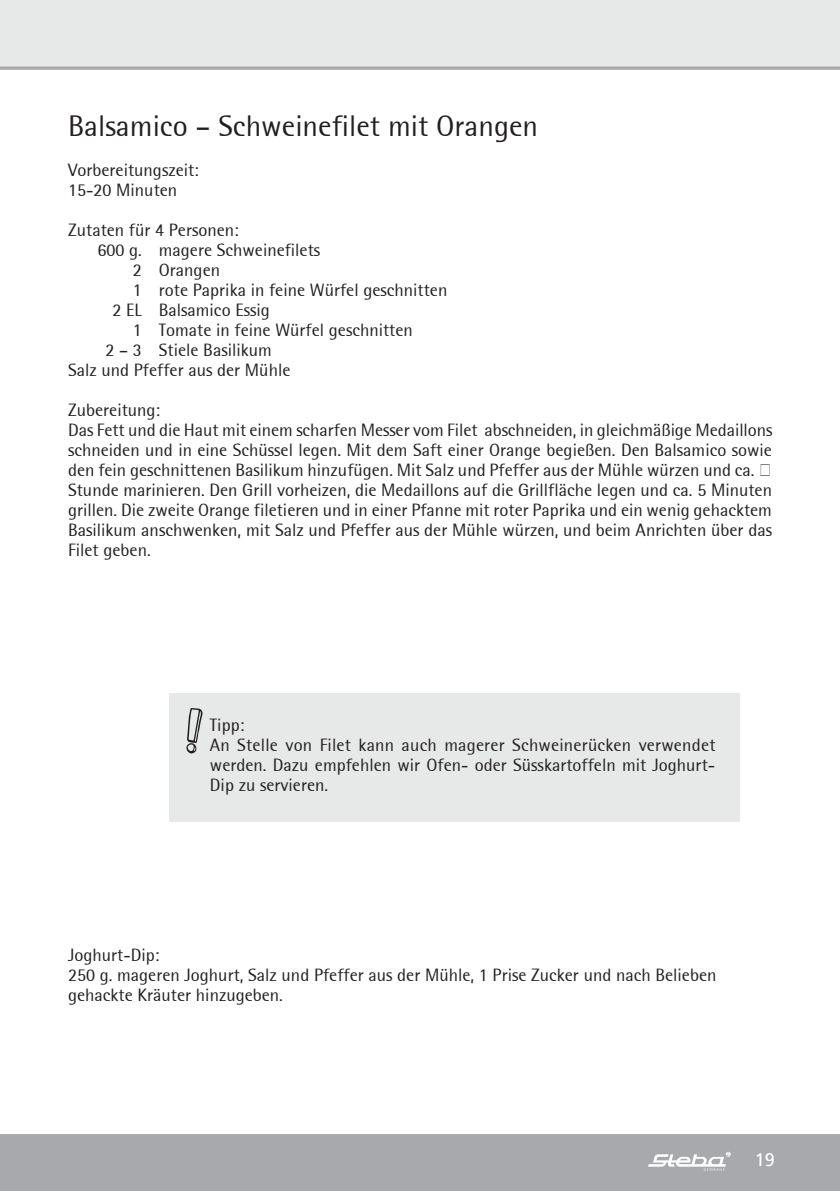
<style>
.page{position:relative;width:840px;height:1191px;background:#fff}
.page>*{position:absolute;margin:0;border:0;box-sizing:border-box;transform-origin:0 0}
.t1{font:30px "AT Rotis Semi Sans";color:#231f20}
.t2{font:18px/20px "AT Rotis Semi Sans";color:#231f20}
.t3{font:18px "Frutiger";color:#fff}
.s1{font-family:"Alien League"}
</style>
<div class="page">
<div style="left:0;top:0;width:839px;height:68px;background:#e7e8e8"></div>
<div style="left:0;top:1134px;width:839px;height:57px;background:#a7a9ac"></div>
<svg style="left:648px;top:1151px;width:82px;height:19px"></svg>
<svg style="left:0;top:66px;width:839px;height:4px;fill:#afb1b3"></svg>
<div style="left:169px;top:693px;width:570px;height:128px;background:#e7e8e8"></div>
<h1 class="t1" style="left:68px;top:108px;width:471px">Balsamico – Schweinefilet mit Orangen</h1>
<p class="t2" style="left:68px;top:159px;width:132px">Vorbereitungszeit:<br>15-20 Minuten</p>
<p class="t2" style="left:68px;top:219px;width:172px">Zutaten für 4 Personen:</p>
<p class="t2" style="left:97px;top:239px;width:224px">600 g. magere Schweinefilets</p>
<p class="t2" style="left:133px;top:259px;width:89px">2 Orangen</p>
<p class="t2" style="left:133px;top:279px;width:316px">1 rote Paprika in feine Würfel geschnitten</p>
<p class="t2" style="left:112px;top:299px;width:159px">2 EL Balsamico Essig</p>
<p class="t2" style="left:133px;top:319px;width:281px">1 Tomate in feine Würfel geschnitten</p>
<p class="t2" style="left:105px;top:339px;width:168px">2 – 3 Stiele Basilikum</p>
<p class="t2" style="left:68px;top:359px;width:224px">Salz und Pfeffer aus der Mühle</p>
<p class="t2" style="left:68px;top:399px;width:705px">Zubereitung:<br>Das Fett und die Haut mit einem scharfen Messer vom Filet abschneiden, in gleichmäßige Medaillons schneiden und in eine Schüssel legen. Mit dem Saft einer Orange begießen. Den Balsamico sowie den fein geschnittenen Basilikum hinzufügen. Mit Salz und Pfeffer aus der Mühle würzen und ca. <span class="s1">¡ </span>Stunde marinieren. Den Grill vorheizen, die Medaillons auf die Grillfläche legen und ca. 5 Minuten grillen. Die zweite Orange filetieren und in einer Pfanne mit roter Paprika und ein wenig gehacktem Basilikum anschwenken, mit Salz und Pfeffer aus der Mühle würzen, und beim Anrichten über das Filet geben.</p>
<p class="t2" style="left:210px;top:715px;width:506px">Tipp:<br>An Stelle von Filet kann auch magerer Schweinerücken verwendet werden. Dazu empfehlen wir Ofen- oder Süsskartoffeln mit Joghurt-Dip zu servieren.</p>
<p class="t2" style="left:68px;top:944px;width:649px">Joghurt-Dip:<br>250 g. mageren Joghurt, Salz und Pfeffer aus der Mühle, 1 Prise Zucker und nach Belieben gehackte Kräuter hinzugeben.</p>
<p class="t3" style="left:754px;top:1149px;width:22px">19</p>
</div>
